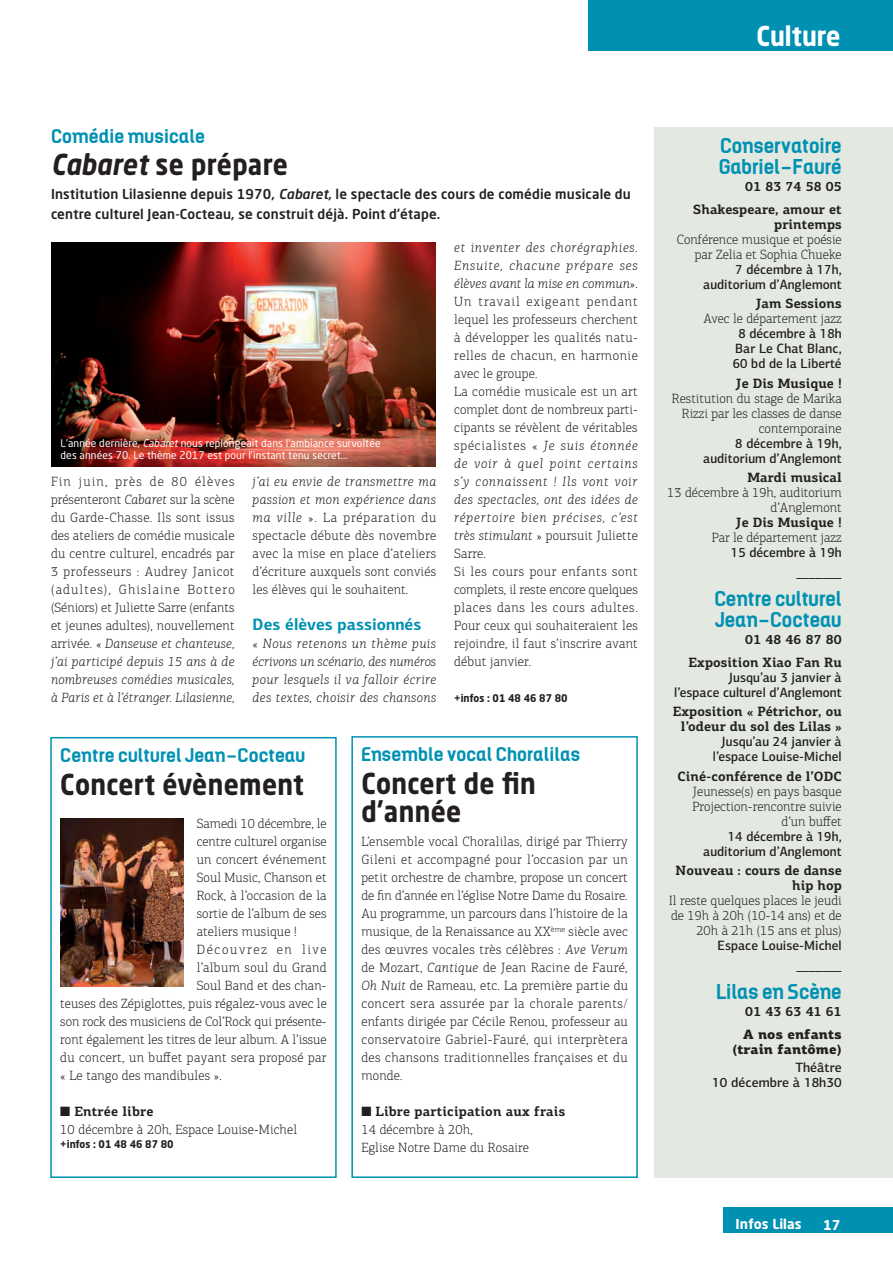
<style>
.page{position:relative;width:893px;height:1263px;background:#fff}
.page>*{position:absolute;margin:0;border:0;box-sizing:border-box;transform-origin:0 0}
.TITRE_2{font:700 28.5px/28.5px "Neo Sans Std";letter-spacing:.015em;color:#231f20;scale:.9 1}
.t1{font:700 27px "Neo Sans Std";color:#fff;scale:.9 1}
.Texte{font:700 19.5px/21px "Kelson";letter-spacing:.005em;color:#0091b2}
.Surtitre{font:700 18px "Kelson";letter-spacing:.01em;color:#0091b2}
.Sous-titre{font:700 16.5px "PF Centro Sans Pro";letter-spacing:.005em;color:#0091b2}
.Texte_justifié{font:300 13.5px/18px "PF Centro Slab Pro";letter-spacing:.015em;color:#231f20;text-align:justify}
.Texte_justifié-2{font:italic 300 13.5px/18px "PF Centro Slab Pro";letter-spacing:.035em;color:#231f20;text-align:justify}
.Texte-2{font:300 13.5px/15px "PF Centro Slab Pro";letter-spacing:.005em;color:#231f20;text-align:right}
.Texte-3{font:500 13.5px/15px "PF Centro Sans Pro";letter-spacing:.005em;color:#231f20;text-align:right;scale:.95 1}
.Texte-4{font:700 13.5px/15px "PF Centro Slab Pro";letter-spacing:.005em;color:#231f20;text-align:right}
.Chapeau{font:500 13.5px/19.5px "Neo Sans Std";letter-spacing:.01em;color:#231f20}
.Texte_justifié-3{font:700 13.5px "PF Centro Slab Pro";letter-spacing:.015em;color:#231f20}
.Texte-5{font:900 13.5px/15px "PF Centro Slab Pro";letter-spacing:.005em;color:#231f20;text-align:right}
.Texte-6{font:500 13.5px/15px "PF Centro Sans Pro";letter-spacing:.005em;color:#231f20;text-align:right}
.Texte_justifié-4{font:300 13.5px "PF Centro Slab Pro";letter-spacing:.13em;color:#231f20}
.Texte-7{font:700 13.5px "PF Centro Slab Pro";letter-spacing:.005em;color:#231f20;scale:.95 1}
.t2{font:700 13.5px "Neo Sans Std";color:#fff}
.Texte-8{font:10.5px/12px "Neo Sans Std";letter-spacing:.01em;color:#fff}
.Adresse{font:700 10.5px "Neo Sans Std";letter-spacing:.005em;color:#231f20;scale:.95 1}
.s1{font-style:italic}
.s2{font-style:normal}
</style>
<div class="page">
<div style="left:588px;top:0;width:305px;height:51px;background:#0091b2"></div>
<div style="left:723px;top:1208px;width:170px;height:25px;background:#0091b2"></div>
<div style="left:655px;top:128px;width:238px;height:1050px;background:#e3e8e1"></div>
<div style="left:50px;top:737px;width:287px;height:441px;border:2px solid #0091b2"></div>
<div style="left:351px;top:736px;width:287px;height:442px;border:2px solid #0091b2"></div>
<img style="left:51px;top:243px;width:384px;height:224px">
<img style="left:61px;top:819px;width:123px;height:167px">
<h2 class="t1" style="left:756px;top:18px;width:95px">Culture</h2>
<p class="Surtitre" style="left:51px;top:123px;width:155px">Comédie musicale</p>
<p class="TITRE_2" style="left:51px;top:150px;width:265px"><span class="s1">Cabaret</span> se prépare</p>
<p class="Chapeau" style="left:51px;top:184px;width:581px">Institution Lilasienne depuis 1970, <span class="s1">Cabaret</span>, le spectacle des cours de comédie musicale du centre culturel Jean-Cocteau, se construit déjà. Point d’étape.</p>
<p class="Texte-8" style="left:61px;top:437px;width:322px">L’année dernière, <span class="s1">Cabaret</span> nous replongeait dans l’ambiance survoltée des années 70. Le thème 2017 est pour l’instant tenu secret...</p>
<p class="Texte_justifié" style="left:51px;top:473px;width:185px">Fin juin, près de 80 élèves présenteront <span class="s1">Cabaret</span> sur la scène du Garde-Chasse. Ils sont issus des ateliers de comédie musicale du centre culturel, encadrés par 3 professeurs : Audrey Janicot (adultes), Ghislaine Bottero (Séniors) et Juliette Sarre (enfants et jeunes adultes), nouvellement arrivée. « <span class="s1">Danseuse et chanteuse, j’ai participé depuis 15 ans à de nombreuses comédies musicales, à Paris et à l’étranger. Lilasienne,</span></p>
<p class="Texte_justifié" style="left:253px;top:472px;width:185px"><span class="s1">j’ai eu envie de transmettre ma passion et mon expérience dans ma ville</span> ». La préparation du spectacle débute dès novembre avec la mise en place d’ateliers d’écriture auxquels sont conviés les élèves qui le souhaitent.</p>
<p class="Sous-titre" style="left:253px;top:614px;width:170px">Des élèves passionnés</p>
<p class="Texte_justifié-2" style="left:253px;top:634px;width:185px"><span class="s2">«</span> Nous retenons un thème puis écrivons un scénario, des numéros pour lesquels il va falloir écrire des textes, choisir des chansons</p>
<p class="Texte_justifié" style="left:454px;top:238px;width:185px"><span class="s1">et inventer des chorégraphies.<br>Ensuite, chacune prépare ses élèves avant la mise en commun</span>».<br>Un travail exigeant pendant lequel les professeurs cherchent à développer les qualités natu&shy;relles de chacun, en harmonie avec le groupe.</p>
<p class="Texte_justifié-2" style="left:454px;top:382px;width:185px"><span class="s2">La comédie musicale est un art complet dont de nombreux parti&shy;cipants se révèlent de véritables spécialistes «</span> Je suis étonnée de voir à quel point certains s’y connaissent ! Ils vont voir des spectacles, ont des idées de répertoire bien précises, c’est très stimulant <span class="s2">» poursuit Juliette Sarre.</span></p>
<p class="Texte_justifié" style="left:454px;top:562px;width:185px">Si les cours pour enfants sont complets, il reste encore quelques places dans les cours adultes.<br>Pour ceux qui souhaiteraient les rejoindre, il faut s’inscrire avant début janvier.</p>
<p class="Adresse" style="left:454px;top:691px;width:121px">+infos : 01 48 46 87 80</p>
<p class="Surtitre" style="left:60px;top:743px;width:247px">Centre culturel Jean-Cocteau</p>
<p class="TITRE_2" style="left:60px;top:769px;width:272px">Concert évènement</p>
<p class="Texte_justifié" style="left:197px;top:815px;width:132px">Samedi 10 décembre, le centre culturel organise un concert événement Soul Music, Chanson et Rock, à l’occasion de la sortie de l’album de ses ateliers musique !</p>
<p class="Texte_justifié-4" style="left:197px;top:941px;width:131px">Découvrez en live</p>
<p class="Texte_justifié" style="left:197px;top:958px;width:131px">l’album soul du Grand</p>
<p class="Texte_justifié" style="left:197px;top:976px;width:131px">Soul Band et des chan-</p>
<p class="Texte_justifié" style="left:60px;top:994px;width:268px">teuses des Zépiglottes, puis régalez-vous avec le</p>
<p class="Texte_justifié" style="left:60px;top:1012px;width:268px">son rock des musiciens de Col’Rock qui présente-</p>
<p class="Texte_justifié" style="left:60px;top:1030px;width:268px">ront également les titres de leur album. A l’issue</p>
<p class="Texte_justifié" style="left:60px;top:1048px;width:268px">du concert, un buffet payant sera proposé par</p>
<p class="Texte_justifié" style="left:60px;top:1067px;width:163px">« Le tango des mandibules ».</p>
<p class="Texte_justifié-3" style="left:60px;top:1103px;width:95px">■ Entrée libre</p>
<p class="Texte_justifié" style="left:60px;top:1121px;width:238px">10 décembre à 20h, Espace Louise-Michel</p>
<p class="Adresse" style="left:60px;top:1137px;width:121px">+infos : 01 48 46 87 80</p>
<p class="Surtitre" style="left:361px;top:742px;width:220px">Ensemble vocal Choralilas</p>
<p class="TITRE_2" style="left:361px;top:768px;width:195px">Concert de fin d’année</p>
<p class="Texte_justifié" style="left:361px;top:833px;width:268px">L’ensemble vocal Choralilas, dirigé par Thierry Gileni et accompagné pour l’occasion par un petit orchestre de chambre, propose un concert de fin d’année en l’église Notre Dame du Rosaire.<br>Au programme, un parcours dans l’histoire de la musique, de la Renaissance au XX<sup>ème</sup> siècle avec des œuvres vocales très célèbres : <span class="s1">Ave Verum </span>de Mozart, <span class="s1">Cantique</span> de Jean Racine de Fauré, <span class="s1">Oh Nuit</span> de Rameau, etc. La première partie du concert sera assurée par la chorale parents/ enfants dirigée par Cécile Renou, professeur au conservatoire Gabriel-Fauré, qui interprètera des chansons traditionnelles françaises et du monde.</p>
<p class="Texte_justifié-3" style="left:361px;top:1103px;width:205px">■ Libre participation aux frais</p>
<p class="Texte_justifié" style="left:361px;top:1121px;width:169px">14 décembre à 20h,<br>Eglise Notre Dame du Rosaire</p>
<p class="Texte" style="left:719px;top:135px;width:124px">Conservatoire<br>Gabriel-Fauré</p>
<p class="Texte-4" style="left:745px;top:178px;width:98px">01 83 74 58 05</p>
<p class="Texte-4" style="left:693px;top:202px;width:150px">Shakespeare, amour et printemps</p>
<p class="Texte-2" style="left:677px;top:232px;width:166px">Conférence musique et poésie par Zelia et Sophia Chueke</p>
<p class="Texte-3" style="left:703px;top:262px;width:147px">7 décembre à 17h, auditorium d’Anglemont</p>
<p class="Texte-4" style="left:756px;top:296px;width:88px">Jam Sessions</p>
<p class="Texte-2" style="left:703px;top:311px;width:140px">Avec le département jazz</p>
<p class="Texte-3" style="left:733px;top:326px;width:116px;text-align:center">8 décembre à 18h<br>Bar Le Chat Blanc,<br>60 bd de la Liberté</p>
<p class="Texte-4" style="left:736px;top:375px;width:107px">Je Dis Musique !</p>
<p class="Texte-2" style="left:672px;top:391px;width:171px">Restitution du stage de Marika<br>Rizzi par les classes de danse contemporaine</p>
<p class="Texte-3" style="left:703px;top:435px;width:147px">8 décembre à 19h, auditorium d’Anglemont</p>
<p class="Texte-4" style="left:747px;top:470px;width:96px">Mardi musical</p>
<p class="Texte-2" style="left:667px;top:485px;width:176px">13 décembre à 19h, auditorium d’Anglemont</p>
<p class="Texte-4" style="left:736px;top:515px;width:107px">Je Dis Musique !</p>
<p class="Texte-2" style="left:712px;top:530px;width:131px">Par le département jazz</p>
<p class="Texte-3" style="left:731px;top:545px;width:118px">15 décembre à 19h</p>
<p class="Texte-7" style="left:796px;top:564px;width:49px">_______</p>
<p class="Texte" style="left:714px;top:588px;width:129px">Centre culturel<br>Jean-Cocteau</p>
<p class="Texte-4" style="left:745px;top:631px;width:98px">01 48 46 87 80</p>
<p class="Texte-4" style="left:688px;top:655px;width:155px">Exposition Xiao Fan Ru</p>
<p class="Texte-3" style="left:674px;top:670px;width:178px">Jusqu’au 3 janvier à<br>l’espace culturel d’Anglemont</p>
<p class="Texte-4" style="left:673px;top:704px;width:170px">Exposition « Pétrichor, ou l’odeur du sol des Lilas »</p>
<p class="Texte-3" style="left:713px;top:734px;width:137px">Jusqu’au 24 janvier à l’espace Louise-Michel</p>
<p class="Texte-4" style="left:678px;top:768px;width:166px">Ciné-conférence de l’ODC</p>
<p class="Texte-2" style="left:693px;top:784px;width:150px">Jeunesse(s) en pays basque</p>
<p class="Texte-2" style="left:692px;top:799px;width:151px">Projection-rencontre suivie d’un buffet</p>
<p class="Texte-3" style="left:703px;top:828px;width:147px">14 décembre à 19h, auditorium d’Anglemont</p>
<p class="Texte-4" style="left:676px;top:863px;width:168px">Nouveau : cours de danse hip hop</p>
<p class="Texte-2" style="left:669px;top:893px;width:175px">Il reste quelques places le jeudi de 19h à 20h (10-14 ans) et de<br>20h à 21h (15 ans et plus)</p>
<p class="Texte-3" style="left:718px;top:938px;width:132px">Espace Louise-Michel</p>
<p class="Texte-7" style="left:796px;top:957px;width:49px">_______</p>
<p class="Texte" style="left:716px;top:980px;width:127px">Lilas en Scène</p>
<p class="Texte-4" style="left:745px;top:1003px;width:98px">01 43 63 41 61</p>
<p class="Texte-5" style="left:732px;top:1027px;width:111px">A nos enfants (train fantôme)</p>
<p class="Texte-6" style="left:712px;top:1059px;width:131px">Théâtre<br>10 décembre à 18h30</p>
<p class="t2" style="left:736px;top:1215px;width:67px">Infos Lilas</p>
<p class="t2" style="left:823px;top:1216px;width:19px">17</p>
</div>
